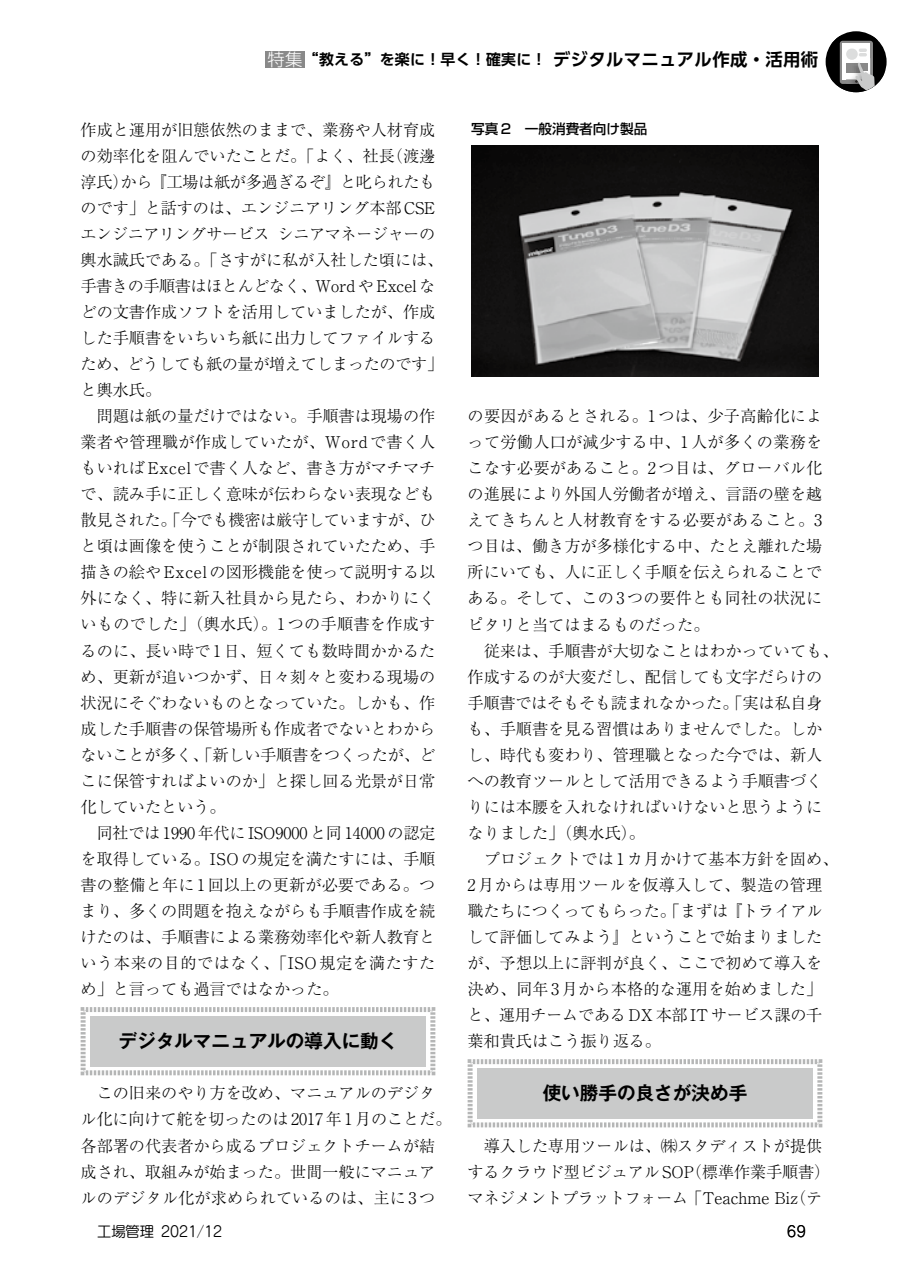
<style>
.page{position:relative;width:903px;height:1275px;background:#fff}
.page>*{position:absolute;margin:0;border:0;box-sizing:border-box;transform-origin:0 0}
.t1{font:700 18.55px "Gothic MB101 Pr 6 De";color:#000}
.t2{font:300 16.1px/26.1px "Ryumin Pro";color:#000}
.t3{font:300 16.1px "Ryumin Pr 6";color:#000}
.t4{font:300 16.1px/26.1px "Ryumin Pro";letter-spacing:.03em;color:#000}
.t5{font:700 14.88px "UD Shin Go Pro De";letter-spacing:.02em;color:#000}
.t6{font:14.88px "Seurat Pro M";letter-spacing:-.045em;color:#000}
.t7{font:500 13.65px "Shin Go Pro";color:#000}
.s1{font-family:"UD Shin Go Pro";font-weight:300;font-size:17.32px;color:#fff}
.s2{font-size:17.32px}
.s3{font-family:"Ryumin Pro"}
.s4{font-family:"Ryumin Pr 6"}
</style>
<div class="page">
<div style="left:265px;top:51px;width:40px;height:16px;background:#898989"></div>
<svg style="left:825px;top:31px;width:61px;height:61px"></svg>
<img style="left:830px;top:36px;width:48px;height:52px">
<img style="left:879px;top:58px;width:5px;height:24px">
<svg style="left:840px;top:41px;width:39px;height:51px"></svg>
<svg style="left:81px;top:1007px;width:354px;height:68px"></svg>
<div style="left:90px;top:1016px;width:336px;height:50px;background:#c9caca"></div>
<svg style="left:468px;top:1059px;width:354px;height:68px"></svg>
<div style="left:477px;top:1068px;width:336px;height:50px;background:#c9caca"></div>
<img style="left:471px;top:145px;width:348px;height:232px">
<p class="t5" style="left:267px;top:47px;width:552px"><span class="s1">特集</span>“教える”を楽に！早く！確実に！ <span class="s2">デジタルマニュアル作成・活用術</span></p>
<p class="t3" style="left:81px;top:117px;width:356px">作成<span class="s3">と</span>運用<span class="s3">が</span>旧態依然<span class="s3">のままで、</span>業務<span class="s3">や</span>人材育成</p>
<p class="t2" style="left:81px;top:141px;width:364px">の<span class="s4">効率化</span>を<span class="s4">阻</span>んでいたことだ。「よく、<span class="s4">社長</span>（<span class="s4">渡邊淳氏</span>）から『<span class="s4">工場</span>は<span class="s4">紙</span>が<span class="s4">多過</span>ぎるぞ』と<span class="s4">叱</span>られたものです」と<span class="s4">話</span>すのは、エンジニアリング<span class="s4">本部</span>CSEエンジニアリングサービスシニアマネージャーの<span class="s4">輿水誠氏</span>である。「さすがに<span class="s4">私</span>が<span class="s4">入社</span>した<span class="s4">頃</span>には、<span class="s4">手書</span>きの<span class="s4">手順書</span>はほとんどなく、Word や Excel などの<span class="s4">文書作成</span>ソフトを<span class="s4">活用</span>していましたが、<span class="s4">作成</span>した<span class="s4">手順書</span>をいちいち<span class="s4">紙</span>に<span class="s4">出力</span>してファイルするため、どうしても<span class="s4">紙</span>の<span class="s4">量</span>が<span class="s4">増</span>えてしまったのです」</p>
<p class="t3" style="left:81px;top:377px;width:82px"><span class="s3">と</span>輿水氏<span class="s3">。</span></p>
<p class="t2" style="left:81px;top:402px;width:356px;text-align:justify;text-indent:16px"><span class="s4">問題</span>は<span class="s4">紙</span>の<span class="s4">量</span>だけではない。<span class="s4">手順書</span>は<span class="s4">現場</span>の<span class="s4">作業者</span>や<span class="s4">管理職</span>が<span class="s4">作成</span>していたが、Wordで<span class="s4">書</span>く<span class="s4">人</span>もいればExcel で<span class="s4">書</span>く<span class="s4">人</span>など、<span class="s4">書</span>き<span class="s4">方</span>がマチマチで、<span class="s4">読</span>み<span class="s4">手</span>に<span class="s4">正</span>しく<span class="s4">意味</span>が<span class="s4">伝</span>わらない<span class="s4">表現</span>なども<span class="s4">散見</span>された。「<span class="s4">今</span>でも<span class="s4">機密</span>は<span class="s4">厳守</span>していますが、ひと<span class="s4">頃</span>は<span class="s4">画像</span>を<span class="s4">使</span>うことが<span class="s4">制限</span>されていたため、<span class="s4">手描</span>きの<span class="s4">絵</span>や Excel の<span class="s4">図形機能</span>を<span class="s4">使</span>って<span class="s4">説明</span>する<span class="s4">以外</span>になく、<span class="s4">特</span>に<span class="s4">新入社員</span>から<span class="s4">見</span>たら、わかりにくいものでした」（<span class="s4">輿水氏</span>）。1つの<span class="s4">手順書</span>を<span class="s4">作成</span>するのに、<span class="s4">長</span>い<span class="s4">時</span>で1<span class="s4">日</span>、<span class="s4">短</span>くても<span class="s4">数時間</span>かかるため、<span class="s4">更新</span>が<span class="s4">追</span>いつかず、<span class="s4">日々刻々</span>と<span class="s4">変</span>わる<span class="s4">現場</span>の<span class="s4">状況</span>にそぐわないものとなっていた。しかも、<span class="s4">作</span></p>
<p class="t3" style="left:81px;top:716px;width:356px">成<span class="s3">した</span>手順書<span class="s3">の</span>保管場所<span class="s3">も</span>作成者<span class="s3">でないとわから</span></p>
<p class="t2" style="left:81px;top:740px;width:356px;text-align:justify">ないことが<span class="s4">多</span>く、「<span class="s4">新</span>しい<span class="s4">手順書</span>をつくったが、どこに<span class="s4">保管</span>すればよいのか」と<span class="s4">探</span>し<span class="s4">回</span>る<span class="s4">光景</span>が<span class="s4">日常化</span>していたという。</p>
<p class="t2" style="left:81px;top:818px;width:356px;text-align:right"><span class="s4">同社</span>では 1990 <span class="s4">年代</span>に ISO9000 と<span class="s4">同</span> 14000 の<span class="s4">認定</span>を<span class="s4">取得</span>している。ISO の<span class="s4">規定</span>を<span class="s4">満</span>たすには、<span class="s4">手順</span></p>
<p class="t3" style="left:81px;top:872px;width:356px">書<span class="s3">の</span>整備<span class="s3">と</span>年<span class="s3">に1</span>回以上<span class="s3">の</span>更新<span class="s3">が</span>必要<span class="s3">である。つ</span></p>
<p class="t2" style="left:81px;top:896px;width:356px">まり、<span class="s4">多</span>くの<span class="s4">問題</span>を<span class="s4">抱</span>えながらも<span class="s4">手順書作成</span>を<span class="s4">続</span></p>
<p class="t3" style="left:81px;top:924px;width:356px"><span class="s3">けたのは、</span>手順書<span class="s3">による</span>業務効率化<span class="s3">や</span>新人教育<span class="s3">と</span></p>
<p class="t4" style="left:81px;top:949px;width:356px">いう<span class="s4">本来</span>の<span class="s4">目的</span>ではなく、「ISO<span class="s4">規定</span>を<span class="s4">満</span>たすため」と<span class="s4">言</span>っても<span class="s4">過言</span>ではなかった。</p>
<p class="t1" style="left:118px;top:1026px;width:281px">デジタルマニュアルの導入に動く</p>
<p class="t2" style="left:81px;top:1079px;width:372px;text-indent:16px">この<span class="s4">旧来</span>のやり<span class="s4">方</span>を<span class="s4">改</span>め、マニュアルのデジタル<span class="s4">化</span>に<span class="s4">向</span>けて<span class="s4">舵</span>を<span class="s4">切</span>ったのは 2017<span class="s4">年</span> 1 <span class="s4">月</span>のことだ。<span class="s4">各部署</span>の<span class="s4">代表者</span>から<span class="s4">成</span>るプロジェクトチームが<span class="s4">結成</span>され、<span class="s4">取組</span>みが<span class="s4">始</span>まった。<span class="s4">世間一般</span>にマニュアルのデジタル<span class="s4">化</span>が<span class="s4">求</span>められているのは、<span class="s4">主</span>に3つ</p>
<p class="t7" style="left:471px;top:117px;width:178px">写真 2　一般消費者向け製品</p>
<p class="t2" style="left:468px;top:402px;width:356px;text-align:justify">の<span class="s4">要因</span>があるとされる。1つは、<span class="s4">少子高齢化</span>によって<span class="s4">労働人口</span>が<span class="s4">減少</span>する<span class="s4">中</span>、1<span class="s4">人</span>が<span class="s4">多</span>くの<span class="s4">業務</span>をこなす<span class="s4">必要</span>があること。2つ<span class="s4">目</span>は、グローバル<span class="s4">化</span></p>
<p class="t3" style="left:468px;top:482px;width:356px"><span class="s3">の</span>進展<span class="s3">により</span>外国人労働者<span class="s3">が</span>増<span class="s3">え、</span>言語<span class="s3">の</span>壁<span class="s3">を</span>越</p>
<p class="t2" style="left:468px;top:506px;width:356px;text-align:justify">えてきちんと<span class="s4">人材教育</span>をする<span class="s4">必要</span>があること。3つ<span class="s4">目</span>は、<span class="s4">働</span>き<span class="s4">方</span>が<span class="s4">多様化</span>する<span class="s4">中</span>、たとえ<span class="s4">離</span>れた<span class="s4">場所</span>にいても、<span class="s4">人</span>に<span class="s4">正</span>しく<span class="s4">手順</span>を<span class="s4">伝</span>えられることである。そして、この3つの<span class="s4">要件</span>とも<span class="s4">同社</span>の<span class="s4">状況</span>にピタリと<span class="s4">当</span>てはまるものだった。</p>
<p class="t2" style="left:468px;top:636px;width:372px;text-indent:16px"><span class="s4">従来</span>は、<span class="s4">手順書</span>が<span class="s4">大切</span>なことはわかっていても、<span class="s4">作成</span>するのが<span class="s4">大変</span>だし、<span class="s4">配信</span>しても<span class="s4">文字</span>だらけの<span class="s4">手順書</span>ではそもそも<span class="s4">読</span>まれなかった。「<span class="s4">実</span>は<span class="s4">私自身</span>も、<span class="s4">手順書</span>を<span class="s4">見</span>る<span class="s4">習慣</span>はありませんでした。しかし、<span class="s4">時代</span>も<span class="s4">変</span>わり、<span class="s4">管理職</span>となった<span class="s4">今</span>では、<span class="s4">新人</span>への<span class="s4">教育</span>ツールとして<span class="s4">活用</span>できるよう<span class="s4">手順書</span>づくりには<span class="s4">本腰</span>を<span class="s4">入</span>れなければいけないと<span class="s4">思</span>うようになりました」（<span class="s4">輿水氏</span>）。</p>
<p class="t2" style="left:468px;top:844px;width:372px;text-indent:16px">プロジェクトでは1カ<span class="s4">月</span>かけて<span class="s4">基本方針</span>を<span class="s4">固</span>め、<br>2<span class="s4">月</span>からは<span class="s4">専用</span>ツールを<span class="s4">仮導入</span>して、<span class="s4">製造</span>の<span class="s4">管理職</span>たちにつくってもらった。「まずは『トライアルして<span class="s4">評価</span>してみよう』ということで<span class="s4">始</span>まりましたが、<span class="s4">予想以上</span>に<span class="s4">評判</span>が<span class="s4">良</span>く、ここで<span class="s4">初</span>めて<span class="s4">導入</span>を<span class="s4">決</span>め、<span class="s4">同年</span>3<span class="s4">月</span>から<span class="s4">本格的</span>な<span class="s4">運用</span>を<span class="s4">始</span>めました」と、<span class="s4">運用</span>チームである DX <span class="s4">本部</span> IT サービス<span class="s4">課</span>の<span class="s4">千</span></p>
<p class="t3" style="left:468px;top:1028px;width:195px">葉和貴氏<span class="s3">はこう</span>振<span class="s3">り</span>返<span class="s3">る。</span></p>
<p class="t1" style="left:543px;top:1078px;width:206px">使い勝手の良さが決め手</p>
<p class="t2" style="left:468px;top:1131px;width:364px;text-align:center"><span class="s4">導入</span>した<span class="s4">専用</span>ツールは、<span class="s4">㈱</span>スタディストが<span class="s4">提供<br></span>するクラウド<span class="s4">型</span>ビジュアル SOP（<span class="s4">標準作業手順書</span>）マネジメントプラットフォーム「Teachme Biz（テ</p>
<p class="t6" style="left:97px;top:1222px;width:127px">工場管理 2021／12</p>
<p class="t6" style="left:787px;top:1222px;width:21px">69</p>
</div>
